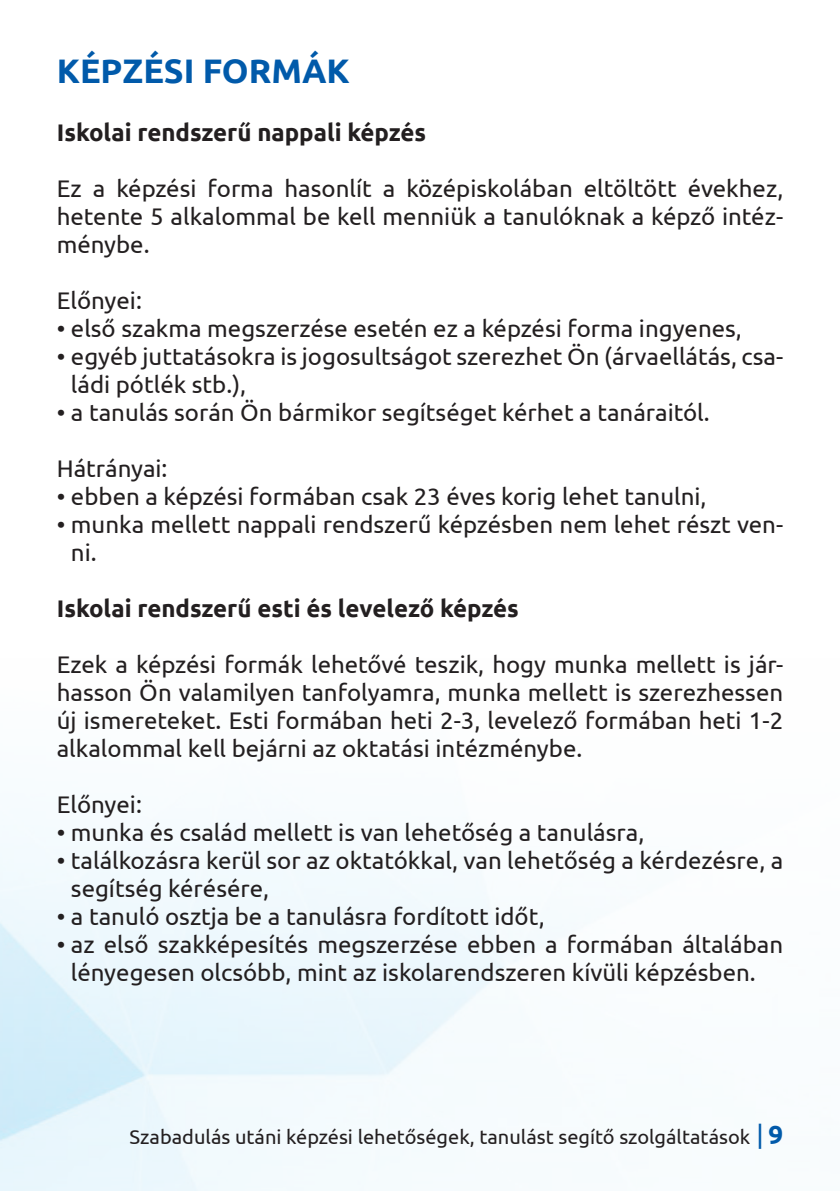
<style>
.page{position:relative;width:840px;height:1191px;background:#fff}
.page>*{position:absolute;margin:0;border:0;box-sizing:border-box;transform-origin:0 0}
.t1{font:700 34px "Ubuntu";color:#015aaa}
.t2{font:24px/28px "Ubuntu";color:#231f20}
.t3{font:700 24px "Ubuntu";color:#231f20}
.t4{font:20px "Ubuntu";color:#231f20}
.s1{font-size:26px;color:#015aaa}
.s2{font-weight:700;font-size:26px;color:#015aaa}
</style>
<div class="page">
<h1 class="t1" style="left:57px;top:50px;width:294px">KÉPZÉSI FORMÁK</h1>
<p class="t3" style="left:57px;top:118px;width:370px">Iskolai rendszerű nappali képzés</p>
<p class="t2" style="left:57px;top:173px;width:727px;text-align:justify">Ez a képzési forma hasonlít a középiskolában eltöltött évekhez, hetente 5 alkalommal be kell menniük a tanulóknak a képző intéz&shy;ménybe.</p>
<p class="t2" style="left:57px;top:285px;width:87px">Előnyei:</p>
<p class="t2" style="left:57px;top:313px;width:686px">• első szakma megszerzése esetén ez a képzési forma ingyenes,</p>
<p class="t2" style="left:71px;top:341px;width:713px;text-indent:-14px">• egyéb juttatásokra is jogosultságot szerezhet Ön (árvaellátás, csa&shy;ládi pótlék stb.),</p>
<p class="t2" style="left:57px;top:397px;width:654px">• a tanulás során Ön bármikor segítséget kérhet a tanáraitól.</p>
<p class="t2" style="left:57px;top:453px;width:112px">Hátrányai:</p>
<p class="t2" style="left:57px;top:481px;width:651px">• ebben a képzési formában csak 23 éves korig lehet tanulni,</p>
<p class="t2" style="left:71px;top:509px;width:713px;text-indent:-14px">• munka mellett nappali rendszerű képzésben nem lehet részt ven&shy;ni.</p>
<p class="t3" style="left:57px;top:594px;width:463px">Iskolai rendszerű esti és levelező képzés</p>
<p class="t2" style="left:57px;top:649px;width:727px;text-align:justify">Ezek a képzési formák lehetővé teszik, hogy munka mellett is jár&shy;hasson Ön valamilyen tanfolyamra, munka mellett is szerezhessen új ismereteket. Esti formában heti 2-3, levelező formában heti 1-2 alkalommal kell bejárni az oktatási intézménybe.</p>
<p class="t2" style="left:57px;top:789px;width:87px">Előnyei:</p>
<p class="t2" style="left:57px;top:817px;width:588px">• munka és család mellett is van lehetőség a tanulásra,</p>
<p class="t2" style="left:71px;top:845px;width:713px;text-indent:-14px">• találkozásra kerül sor az oktatókkal, van lehetőség a kérdezésre, a segítség kérésére,</p>
<p class="t2" style="left:57px;top:901px;width:489px">• a tanuló osztja be a tanulásra fordított időt,</p>
<p class="t2" style="left:57px;top:930px;width:727px;text-align:center">• az első szakképesítés megszerzése ebben a formában általában lényegesen olcsóbb, mint az iskolarendszeren kívüli képzésben.</p>
<p class="t4" style="left:129px;top:1125px;width:654px">Szabadulás utáni képzési lehetőségek, tanulást segítő szolgáltatások <span class="s1">|</span> <span class="s2">9</span></p>
</div>
